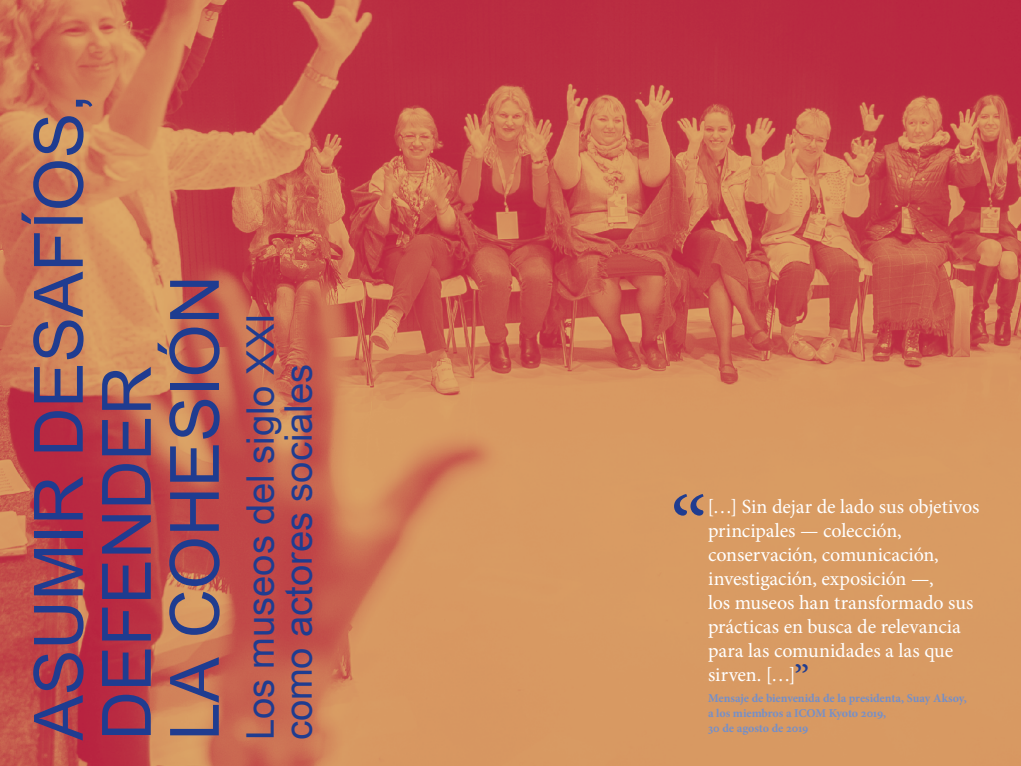
<style>
.page{position:relative;width:1021px;height:766px;background:#fff}
.page>*{position:absolute;margin:0;border:0;box-sizing:border-box;transform-origin:0 0}
.t1{font:93.8px "Minion Pro";color:#1f3c90}
.t2{font:68px/68px "Arial Unicode MS";color:#1f3c90}
.t3{font:38px/38px "Arial Unicode MS";color:#1f3c90}
.t4{font:20px/24px "Minion Pro";letter-spacing:-.005em;color:#fff}
.t5{font:700 12px/15px "Minion Pro";letter-spacing:-.01em;color:#748fc9}
.s1{font-size:38px;color:#1f3c90}
</style>
<div class="page">
<img style="left:0;top:0;width:1020px;height:765px">
<h2 class="t2" style="left:23px;top:740px;width:648px;rotate:-90deg">ASUMIR DESAFÍOS,<br>DEFENDER<br>LA COHESIÓN</h2>
<h3 class="t3" style="left:240px;top:740px;width:428px;rotate:-90deg">Los museos del siglo XXI como actores sociales</h3>
<h1 class="t1" style="left:670px;top:468px;width:39px">“</h1>
<p class="t4" style="left:707px;top:494px;width:274px">[…] Sin dejar de lado sus objetivos principales — colección, conservación, comunicación, investigación, exposición —,<br>los museos han transformado sus prácticas en busca de relevancia para las comunidades a las que sirven. […]<span class="s1">”</span></p>
<p class="t5" style="left:708px;top:690px;width:260px">Mensaje de bienvenida de la presidenta, Suay Aksoy, a los miembros a ICOM Kyoto 2019,<br>30 de agosto de 2019</p>
</div>
